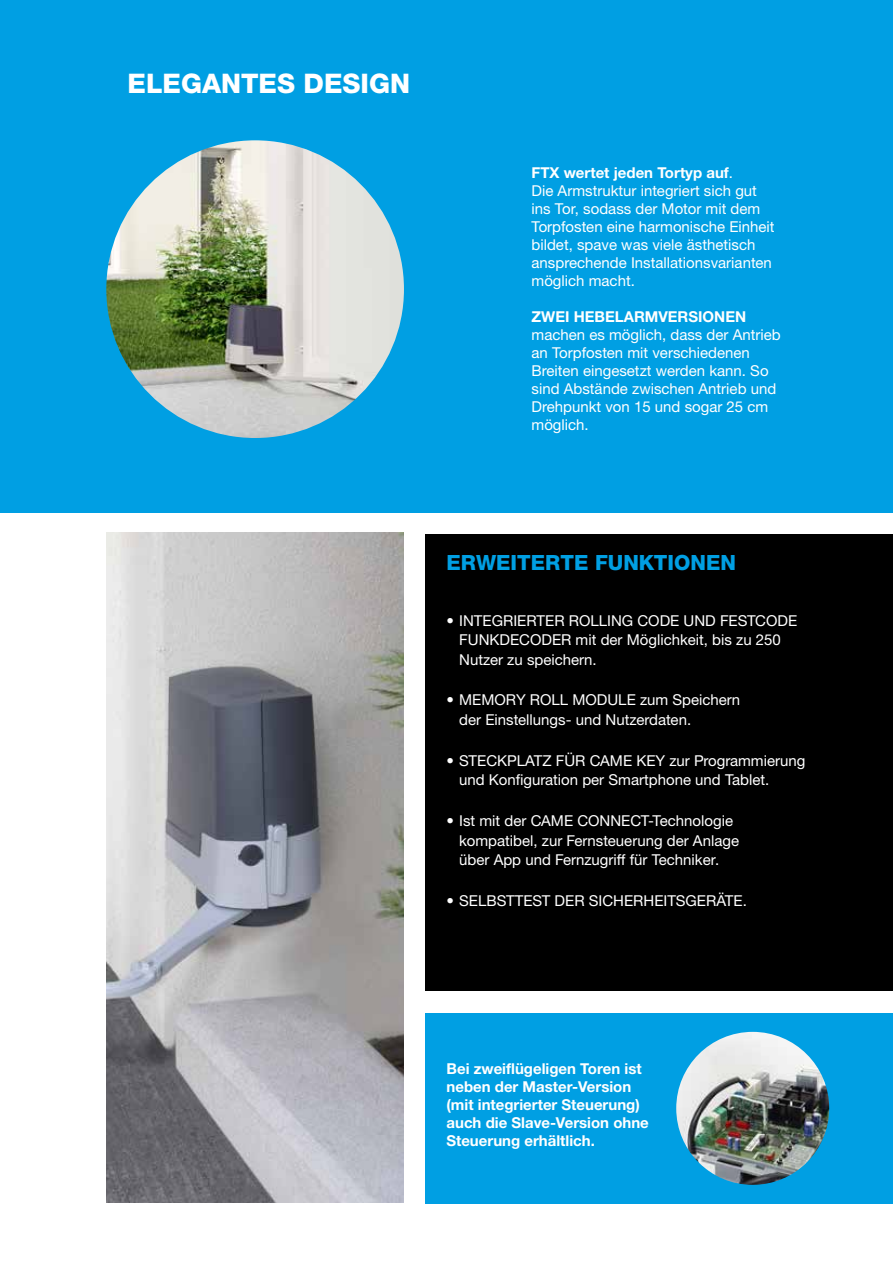
<style>
.page{position:relative;width:893px;height:1263px;background:#fff}
.page>*{position:absolute;margin:0;border:0;box-sizing:border-box;transform-origin:0 0}
.t1{font:800 27px "Helvetica Neue LTW1 G";color:#fff}
.t2{font:800 21px "Helvetica Neue LTW1 G";color:#009fe3}
.t3{font:15px/18px "Helvetica Neue LTW1 G";color:#fff}
.t4{font:700 15px/18px "Helvetica Neue LTW1 G";color:#fff}
.s1{font-weight:700}
</style>
<div class="page">
<div style="left:425px;top:1013px;width:468px;height:190px;background:#009fe3"></div>
<div style="left:0;top:0;width:893px;height:512px;background:#009fe3"></div>
<div style="left:425px;top:534px;width:468px;height:265px;background:#000"></div>
<div style="left:425px;top:725px;width:468px;height:266px;background:#000"></div>
<img style="left:106px;top:140px;width:298px;height:298px;border-radius:149px">
<img style="left:106px;top:532px;width:298px;height:670px">
<img style="left:676px;top:1032px;width:153px;height:153px;border-radius:76px">
<h1 class="t1" style="left:128px;top:67px;width:284px">ELEGANTES DESIGN</h1>
<p class="t3" style="left:531px;top:164px;width:245px"><span class="s1">FTX wertet jeden Tortyp auf</span>.<br>Die Armstruktur integriert sich gut ins Tor, sodass der Motor mit dem<br>Torpfosten eine harmonische Einheit bildet, spave was viele ästhetisch ansprechende Installationsvarianten möglich macht.</p>
<p class="t4" style="left:531px;top:308px;width:216px">ZWEI HEBELARMVERSIONEN</p>
<p class="t3" style="left:531px;top:326px;width:251px">machen es möglich, dass der Antrieb an Torpfosten mit verschiedenen<br>Breiten eingesetzt werden kann. So sind Abstände zwischen Antrieb und<br>Drehpunkt von 15 und sogar 25 cm möglich.</p>
<h2 class="t2" style="left:446px;top:550px;width:291px">ERWEITERTE FUNKTIONEN</h2>
<p class="t3" style="left:459px;top:610px;width:339px;line-height:19.5px;text-indent:-13px">• INTEGRIERTER ROLLING CODE UND FESTCODE<br>FUNKDECODER mit der Möglichkeit, bis zu 250<br>Nutzer zu speichern.</p>
<p class="t3" style="left:459px;top:690px;width:283px;line-height:19.5px;text-indent:-13px">• MEMORY ROLL MODULE zum Speichern der Einstellungs- und Nutzerdaten.</p>
<p class="t3" style="left:459px;top:750px;width:348px;line-height:19.5px;text-indent:-13px">• STECKPLATZ FÜR CAME KEY zur Programmierung und Konfiguration per Smartphone und Tablet.</p>
<p class="t3" style="left:459px;top:811px;width:281px;line-height:19.5px;text-indent:-13px">• Ist mit der CAME CONNECT-Technologie kompatibel, zur Fernsteuerung der Anlage über App und Fernzugriff für Techniker.</p>
<p class="t3" style="left:446px;top:891px;width:302px">• SELBSTTEST DER SICHERHEITSGERÄTE.</p>
<p class="t4" style="left:446px;top:1059px;width:204px">Bei zweiflügeligen Toren ist neben der Master-Version (mit integrierter Steuerung) auch die Slave-Version ohne<br>Steuerung erhältlich.</p>
</div>
